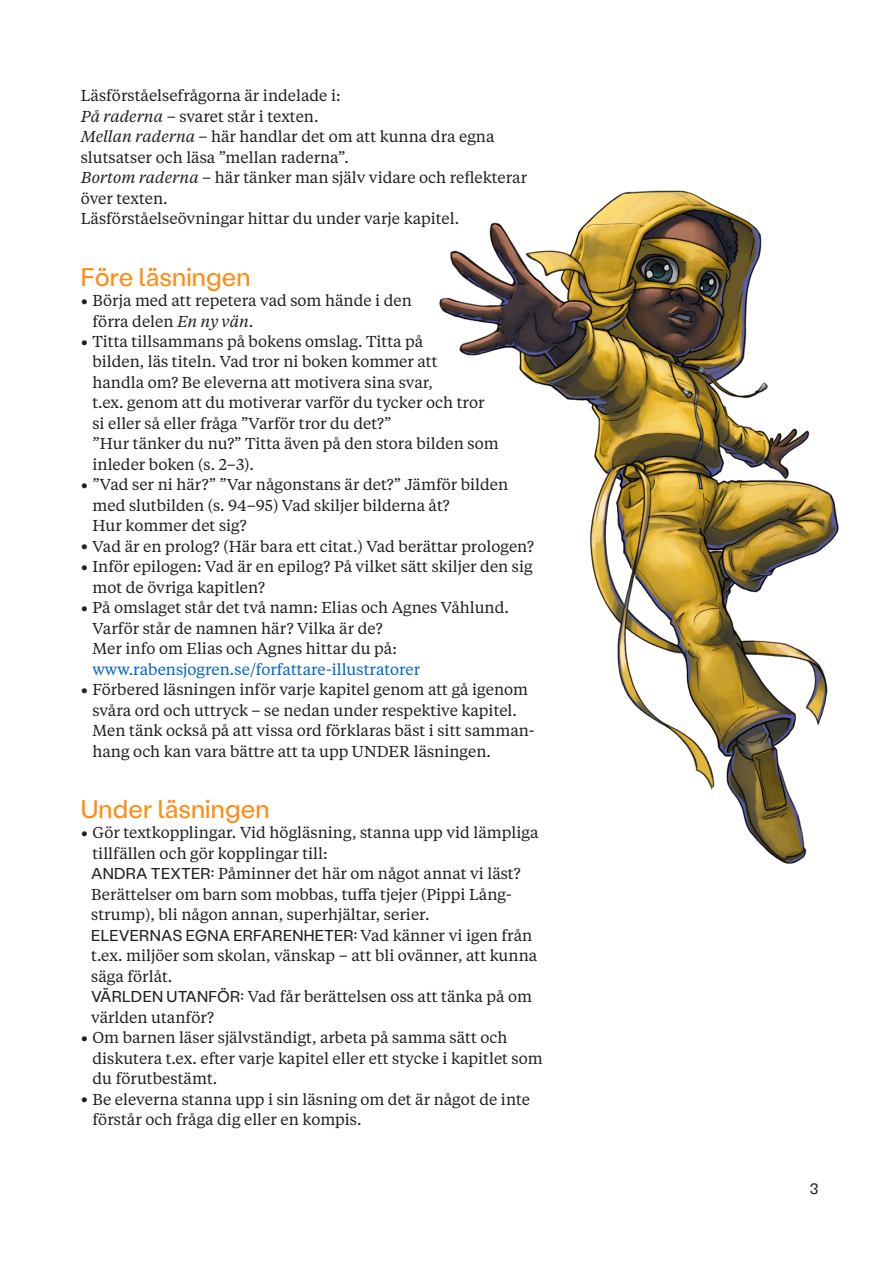
<style>
.page{position:relative;width:893px;height:1263px;background:#fff}
.page>*{position:absolute;margin:0;border:0;box-sizing:border-box;transform-origin:0 0}
.Kapitel{font:25.5px "Stabil Grotesk";letter-spacing:.005em;color:#ff8c14}
.Brödtext{font:15.75px/20.4px "Tiempos Text";color:#231f20}
.Brödtext_Indrag{font:15.75px "Tiempos Text";color:#231f20}
.t1{font:15px "Stabil Grotesk";color:#231f20}
.s1{font-style:italic}
.s2{font-size:20.7px}
.s3{color:#0064c8}
.s4{font-family:"Stabil Grotesk"}
</style>
<div class="page">
<img style="left:440px;top:191px;width:399px;height:672px">
<p class="Brödtext_Indrag" style="left:81px;top:85px;width:261px">Läsförståelsefrågorna är indelade i:</p>
<p class="Brödtext" style="left:81px;top:105px;width:239px"><span class="s1">På raderna</span> – svaret står i texten.</p>
<p class="Brödtext" style="left:81px;top:126px;width:415px"><span class="s1">Mellan raderna</span> – här handlar det om att kunna dra egna slutsatser och läsa ”mellan raderna”.</p>
<p class="Brödtext" style="left:81px;top:167px;width:448px"><span class="s1">Bortom raderna</span> – här tänker man själv vidare och reflekterar över texten.</p>
<p class="Brödtext" style="left:81px;top:208px;width:380px">Läsförståelseövningar hittar du under varje kapitel.</p>
<p class="Kapitel" style="left:81px;top:259px;width:171px">Före läsningen</p>
<p class="Brödtext" style="left:92px;top:290px;width:321px;text-indent:-12px"><span class="s2">•</span> Börja med att repetera vad som hände i den förra delen <span class="s1">En ny vän</span>.</p>
<p class="Brödtext" style="left:92px;top:330px;width:408px;text-indent:-12px"><span class="s2">•</span> Titta tillsammans på bokens omslag. Titta på<br>bilden, läs titeln. Vad tror ni boken kommer att<br>handla om? Be eleverna att motivera sina svar,<br>t.ex. genom att du motiverar varför du tycker och tror si eller så eller fråga ”Varför tror du det?”<br>”Hur tänker du nu?” Titta även på den stora bilden som inleder boken (s. 2–3).</p>
<p class="Brödtext" style="left:92px;top:474px;width:417px;text-indent:-12px"><span class="s2">•</span> ”Vad ser ni här?” ”Var någonstans är det?” Jämför bilden med slutbilden (s. 94–95) Vad skiljer bilderna åt?<br>Hur kommer det sig?</p>
<p class="Brödtext" style="left:81px;top:535px;width:455px"><span class="s2">•</span> Vad är en prolog? (Här bara ett citat.) Vad berättar prologen?</p>
<p class="Brödtext" style="left:92px;top:556px;width:442px;text-indent:-12px"><span class="s2">•</span> Inför epilogen: Vad är en epilog? På vilket sätt skiljer den sig mot de övriga kapitlen?</p>
<p class="Brödtext" style="left:92px;top:597px;width:418px;text-indent:-12px"><span class="s2">•</span> På omslaget står det två namn: Elias och Agnes Våhlund.<br>Varför står de namnen här? Vilka är de?<br>Mer info om Elias och Agnes hittar du på: <span class="s3">www.rabensjogren.se/forfattare-illustratorer</span></p>
<p class="Brödtext" style="left:92px;top:679px;width:442px;text-indent:-12px"><span class="s2">•</span> Förbered läsningen inför varje kapitel genom att gå igenom svåra ord och uttryck – se nedan under respektive kapitel.<br>Men tänk också på att vissa ord förklaras bäst i sitt samman&shy;hang och kan vara bättre att ta upp UNDER läsningen.</p>
<p class="Kapitel" style="left:81px;top:792px;width:190px">Under läsningen</p>
<p class="Brödtext" style="left:92px;top:822px;width:447px;text-indent:-12px"><span class="s2">•</span> Gör textkopplingar. Vid högläsning, stanna upp vid lämpliga tillfällen och gör kopplingar till:</p>
<p class="Brödtext" style="left:91px;top:863px;width:431px"><span class="s4">ANDRA TEXTER:</span> Påminner det här om något annat vi läst?<br>Berättelser om barn som mobbas, tuffa tjejer (Pippi Lång&shy;strump), bli någon annan, superhjältar, serier.</p>
<p class="Brödtext" style="left:91px;top:924px;width:447px"><span class="s4">ELEVERNAS EGNA ERFARENHETER:</span> Vad känner vi igen från t.ex. miljöer som skolan, vänskap – att bli ovänner, att kunna säga förlåt.</p>
<p class="Brödtext" style="left:91px;top:986px;width:442px"><span class="s4">VÄRLDEN UTANFÖR:</span> Vad får berättelsen oss att tänka på om världen utanför?</p>
<p class="Brödtext" style="left:92px;top:1027px;width:452px;text-indent:-12px"><span class="s2">•</span> Om barnen läser självständigt, arbeta på samma sätt och diskutera t.ex. efter varje kapitel eller ett stycke i kapitlet som du förutbestämt.</p>
<p class="Brödtext" style="left:92px;top:1088px;width:439px;text-indent:-12px"><span class="s2">•</span> Be eleverna stanna upp i sin läsning om det är något de inte förstår och fråga dig eller en kompis.</p>
<p class="t1" style="left:810px;top:1178px;width:10px">3</p>
</div>
